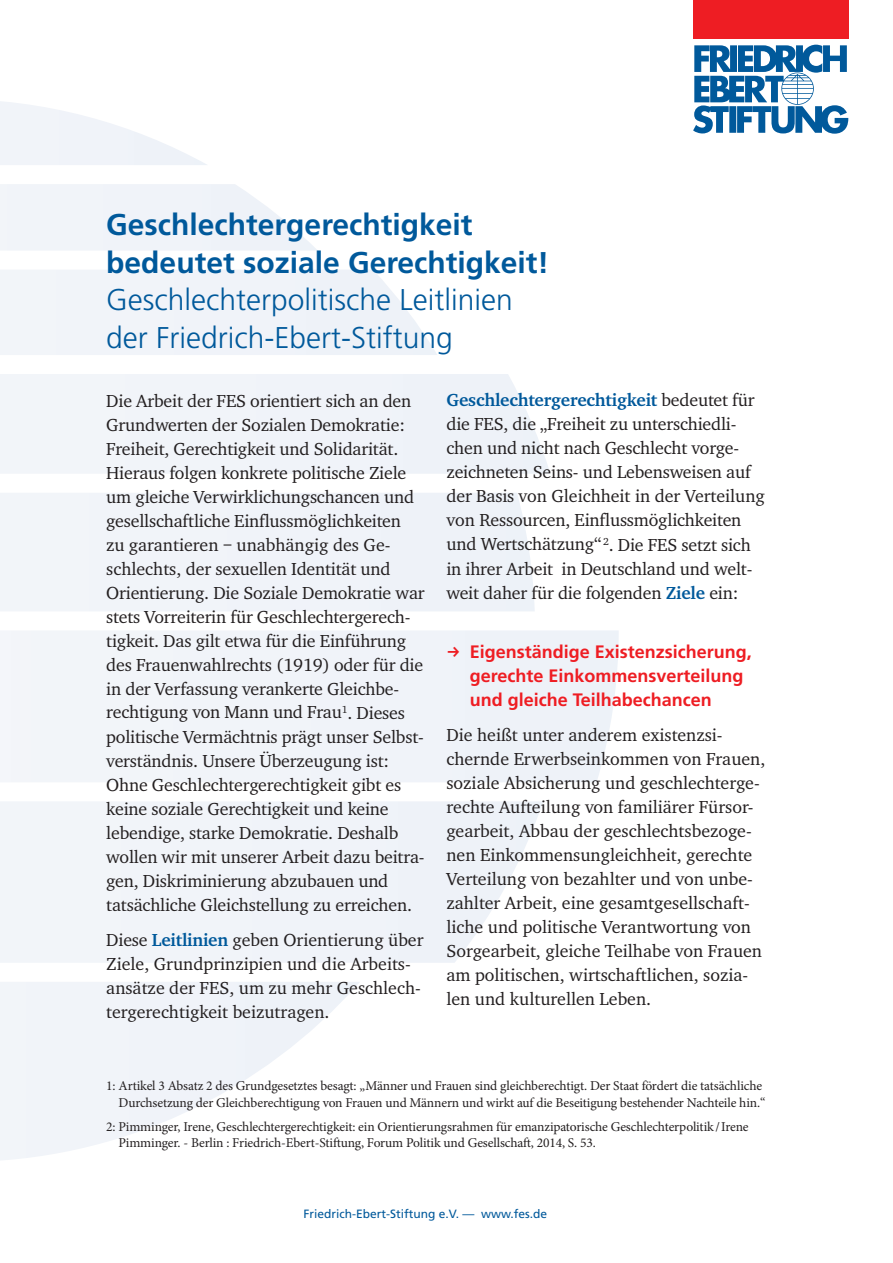
<style>
.page{position:relative;width:893px;height:1263px;background:#fff}
.page>*{position:absolute;margin:0;border:0;box-sizing:border-box;transform-origin:0 0}
.t1{font:300 30px/37.5px "Frutiger CE";color:#00599b}
.t2{font:700 30px/37.5px "Frutiger CE";color:#00599b}
.t3{font:18px/24px "Charter EF";letter-spacing:-.01em;color:#231f20}
.t4{font:700 18px/24px "Frutiger";color:#ee1d23}
.t5{font:13.5px/16.2px "Minion Pro";letter-spacing:-.01em;color:#231f20;text-align:right}
.t6{font:12px "Frutiger";color:#00599b}
.s1{font-weight:700;color:#00599b}
</style>
<div class="page">
<div style="left:0;top:270px;width:437px;height:85px;background:#f0f3f9"></div>
<div style="left:0;top:374px;width:550px;height:100px;background:#f1f4f9"></div>
<svg style="left:0;top:982px;width:360px;height:178px"></svg>
<svg style="left:0;top:184px;width:317px;height:67px"></svg>
<svg style="left:0;top:101px;width:207px;height:64px"></svg>
<div style="left:0;top:493px;width:535px;height:118px;background:#f0f3f9"></div>
<div style="left:0;top:630px;width:619px;height:152px;background:#f1f4f9"></div>
<div style="left:0;top:801px;width:543px;height:162px;background:#f1f4f9"></div>
<div style="left:693px;top:0;width:155px;height:38px;background:#ee1d23"></div>
<svg style="left:693px;top:45px;width:155px;height:89px"></svg>
<svg style="left:448px;top:646px;width:11px;height:11px"></svg>
<h1 class="t2" style="left:106px;top:206px;width:444px">Geschlechtergerechtigkeit bedeutet soziale Gerechtigkeit!</h1>
<h1 class="t1" style="left:106px;top:281px;width:408px">Geschlechterpolitische Leitlinien der Friedrich-Ebert-Stiftung</h1>
<p class="t3" style="left:106px;top:388px;width:320px">Die Arbeit der FES orientiert sich an den Grundwerten der Sozialen Demokratie:<br>Freiheit, Gerechtigkeit und Solidarität.<br>Hieraus folgen konkrete politische Ziele um gleiche Verwirklichungschancen und gesellschaftliche Einflussmöglichkeiten<br>zu garantieren – unabhängig des Ge&shy;schlechts, der sexuellen Identität und Orientierung. Die Soziale Demokratie war stets Vorreiterin für Geschlechtergerech&shy;tigkeit. Das gilt etwa für die Einführung des Frauenwahlrechts (1919) oder für die in der Verfassung verankerte Gleichbe&shy;rechtigung von Mann und Frau<sup>1</sup>. Dieses politische Vermächtnis prägt unser Selbst&shy;verständnis. Unsere Überzeugung ist:<br>Ohne Geschlechtergerechtigkeit gibt es keine soziale Gerechtigkeit und keine lebendige, starke Demokratie. Deshalb wollen wir mit unserer Arbeit dazu beitra&shy;gen, Diskriminierung abzubauen und tatsächliche Gleichstellung zu erreichen.</p>
<p class="t3" style="left:106px;top:927px;width:319px">Diese <span class="s1">Leitlinien</span> geben Orientierung über Ziele, Grundprinzipien und die Arbeits&shy;ansätze der FES, um zu mehr Geschlech&shy;tergerechtigkeit beizutragen.</p>
<p class="t3" style="left:446px;top:388px;width:320px"><span class="s1">Geschlechtergerechtigkeit</span> bedeutet für die FES, die „Freiheit zu unterschiedli&shy;chen und nicht nach Geschlecht vorge&shy;zeichneten Seins- und Lebensweisen auf der Basis von Gleichheit in der Verteilung von Ressourcen, Einflussmöglichkeiten und Wertschätzung“ <sup>2</sup>. Die FES setzt sich in ihrer Arbeit in Deutschland und welt&shy;weit daher für die folgenden <span class="s1">Ziele</span> ein:</p>
<p class="t4" style="left:470px;top:640px;width:284px">Eigenständige Existenzsicherung, gerechte Einkommensverteilung und gleiche Teilhabechancen</p>
<p class="t3" style="left:446px;top:723px;width:320px">Die heißt unter anderem existenzsi&shy;chernde Erwerbseinkommen von Frauen, soziale Absicherung und geschlechterge&shy;rechte Aufteilung von familiärer Fürsor&shy;gearbeit, Abbau der geschlechtsbezoge&shy;nen Einkommensungleichheit, gerechte Verteilung von bezahlter und von unbe&shy;zahlter Arbeit, eine gesamtgesellschaft&shy;liche und politische Verantwortung von Sorgearbeit, gleiche Teilhabe von Frauen am politischen, wirtschaftlichen, sozia&shy;len und kulturellen Leben.</p>
<p class="t5" style="left:106px;top:1078px;width:661px">1: Artikel 3 Absatz 2 des Grundgesetztes besagt: „Männer und Frauen sind gleichberechtigt. Der Staat fördert die tatsächliche<br>Durchsetzung der Gleichberechtigung von Frauen und Männern und wirkt auf die Beseitigung bestehender Nachteile hin.“</p>
<p class="t5" style="left:119px;top:1119px;width:632px;text-align:left;text-indent:-12px">2: Pimminger, Irene, Geschlechtergerechtigkeit: ein Orientierungsrahmen für emanzipatorische Geschlechterpolitik/Irene<br>Pimminger. - Berlin : Friedrich-Ebert-Stiftung, Forum Politik und Gesellschaft, 2014, S. 53.</p>
<p class="t6" style="left:303px;top:1207px;width:245px">Friedrich-Ebert-Stiftung e.V. — www.fes.de</p>
</div>
